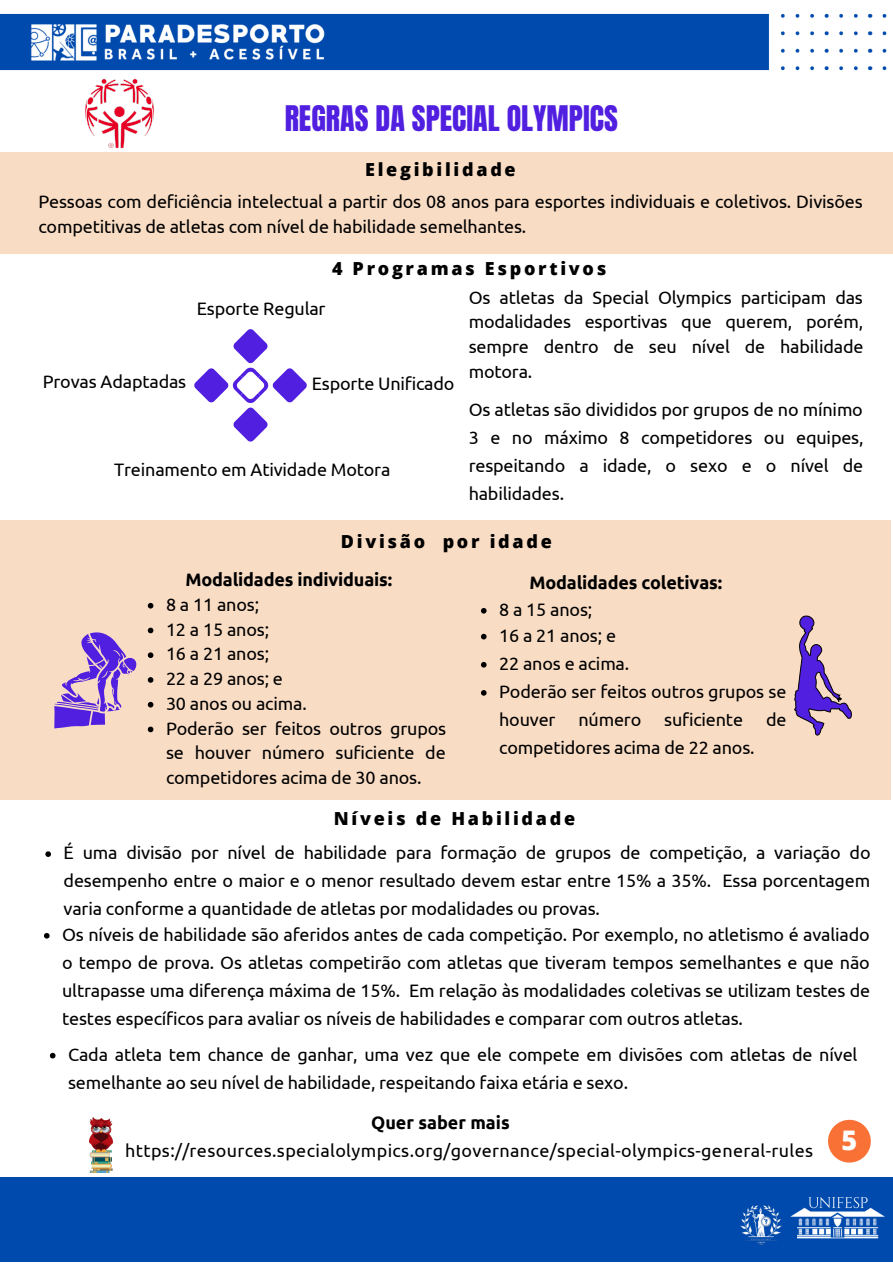
<style>
.page{position:relative;width:893px;height:1264px;background:#fff}
.page>*{position:absolute;margin:0;border:0;box-sizing:border-box;transform-origin:0 0}
.t1{font:30px "Anton";color:#511fdf}
.t2{font:800 27px "Open Sans";color:#fdfdfd}
.t3{font:18px/28px "Ubuntu";letter-spacing:-.01em;color:#000;text-align:justify}
.t4{font:18px "Ubuntu";letter-spacing:.02em;color:#000}
.t5{font:800 18px "Open Sans";letter-spacing:.15em;color:#000}
.t6{font:700 18px "Ubuntu";letter-spacing:-.01em;color:#000}
</style>
<div class="page">
<svg style="left:828px;top:1119px;width:42px;height:43px"></svg>
<img style="left:0;top:13px;width:887px;height:58px">
<div style="left:0;top:1177px;width:892px;height:84px;background:#004aad"></div>
<div style="left:0;top:153px;width:892px;height:101px;background:#f9dcc4"></div>
<img style="left:85px;top:78px;width:69px;height:71px">
<div style="left:0;top:520px;width:890px;height:279px;background:#f9dcc4"></div>
<svg style="left:54px;top:632px;width:83px;height:96px"></svg>
<svg style="left:794px;top:615px;width:57px;height:121px"></svg>
<svg style="left:194px;top:329px;width:113px;height:113px"></svg>
<svg style="left:148px;top:603px;width:5px;height:5px"></svg>
<svg style="left:148px;top:627px;width:5px;height:6px"></svg>
<svg style="left:148px;top:652px;width:5px;height:6px"></svg>
<svg style="left:148px;top:677px;width:5px;height:5px"></svg>
<svg style="left:148px;top:702px;width:5px;height:5px"></svg>
<svg style="left:148px;top:726px;width:5px;height:6px"></svg>
<svg style="left:481px;top:608px;width:5px;height:5px"></svg>
<svg style="left:481px;top:634px;width:5px;height:5px"></svg>
<svg style="left:481px;top:662px;width:5px;height:5px"></svg>
<svg style="left:481px;top:690px;width:5px;height:5px"></svg>
<svg style="left:45px;top:851px;width:6px;height:6px"></svg>
<img style="left:89px;top:1117px;width:24px;height:55px">
<svg style="left:50px;top:1052px;width:5px;height:6px"></svg>
<svg style="left:44px;top:933px;width:6px;height:5px"></svg>
<p class="t1" style="left:285px;top:97px;width:335px">REGRAS DA SPECIAL OLYMPICS</p>
<p class="t5" style="left:365px;top:156px;width:152px">Elegibilidade</p>
<p class="t3" style="left:38px;top:189px;width:825px;line-height:24.8px">Pessoas com deficiência intelectual a partir dos 08 anos para esportes individuais e coletivos. Divisões competitivas de atletas com nível de habilidade semelhantes.</p>
<p class="t5" style="left:332px;top:256px;width:276px">4 Programas Esportivos</p>
<p class="t3" style="left:197px;top:294px;width:130px">Esporte Regular</p>
<p class="t3" style="left:43px;top:367px;width:145px">Provas Adaptadas</p>
<p class="t3" style="left:312px;top:369px;width:144px">Esporte Unificado</p>
<p class="t3" style="left:114px;top:455px;width:278px">Treinamento em Atividade Motora</p>
<p class="t3" style="left:468px;top:284px;width:396px;line-height:24.8px">Os atletas da Special Olympics participam das modalidades esportivas que querem, porém, sempre dentro de seu nível de habilidade motora.</p>
<p class="t3" style="left:468px;top:395px;width:396px">Os atletas são divididos por grupos de no mínimo 3 e no máximo 8 competidores ou equipes, respeitando a idade, o sexo e o nível de habilidades.</p>
<p class="t5" style="left:341px;top:528px;width:212px">Divisão por idade</p>
<p class="t6" style="left:185px;top:569px;width:208px">Modalidades individuais:</p>
<p class="t3" style="left:166px;top:590px;width:95px">8 a 11 anos;</p>
<p class="t3" style="left:166px;top:615px;width:105px">12 a 15 anos;</p>
<p class="t3" style="left:166px;top:639px;width:105px">16 a 21 anos;</p>
<p class="t3" style="left:166px;top:664px;width:118px">22 a 29 anos; e</p>
<p class="t3" style="left:166px;top:689px;width:142px">30 anos ou acima.</p>
<p class="t3" style="left:166px;top:715px;width:282px;line-height:24.8px">Poderão ser feitos outros grupos se houver número suficiente de competidores acima de 30 anos.</p>
<p class="t6" style="left:529px;top:572px;width:194px">Modalidades coletivas:</p>
<p class="t3" style="left:499px;top:595px;width:95px">8 a 15 anos;</p>
<p class="t3" style="left:499px;top:621px;width:118px">16 a 21 anos; e</p>
<p class="t3" style="left:499px;top:649px;width:132px">22 anos e acima.</p>
<p class="t3" style="left:499px;top:677px;width:289px">Poderão ser feitos outros grupos se houver</p>
<p class="t3" style="left:578px;top:705px;width:64px">número</p>
<p class="t3" style="left:664px;top:705px;width:80px">suficiente</p>
<p class="t3" style="left:766px;top:705px;width:22px">de</p>
<p class="t3" style="left:499px;top:733px;width:257px">competidores acima de 22 anos.</p>
<p class="t5" style="left:334px;top:806px;width:243px">Níveis de Habilidade</p>
<p class="t3" style="left:64px;top:838px;width:808px">É uma divisão por nível de habilidade para formação de grupos de competição, a variação do desempenho entre o maior e o menor resultado devem estar entre 15% a 35%. Essa porcentagem varia conforme a quantidade de atletas por modalidades ou provas.</p>
<p class="t3" style="left:62px;top:920px;width:809px">Os níveis de habilidade são aferidos antes de cada competição. Por exemplo, no atletismo é avaliado o tempo de prova. Os atletas competirão com atletas que tiveram tempos semelhantes e que não ultrapasse uma diferença máxima de 15%. Em relação às modalidades coletivas se utilizam testes de testes específicos para avaliar os níveis de habilidades e comparar com outros atletas.</p>
<p class="t3" style="left:68px;top:1040px;width:790px">Cada atleta tem chance de ganhar, uma vez que ele compete em divisões com atletas de nível semelhante ao seu nível de habilidade, respeitando faixa etária e sexo.</p>
<p class="t6" style="left:371px;top:1112px;width:140px">Quer saber mais</p>
<p class="t4" style="left:125px;top:1140px;width:689px">https://resources.specialolympics.org/governance/special-olympics-general-rules</p>
<p class="t2" style="left:841px;top:1121px;width:17px">5</p>
</div>
